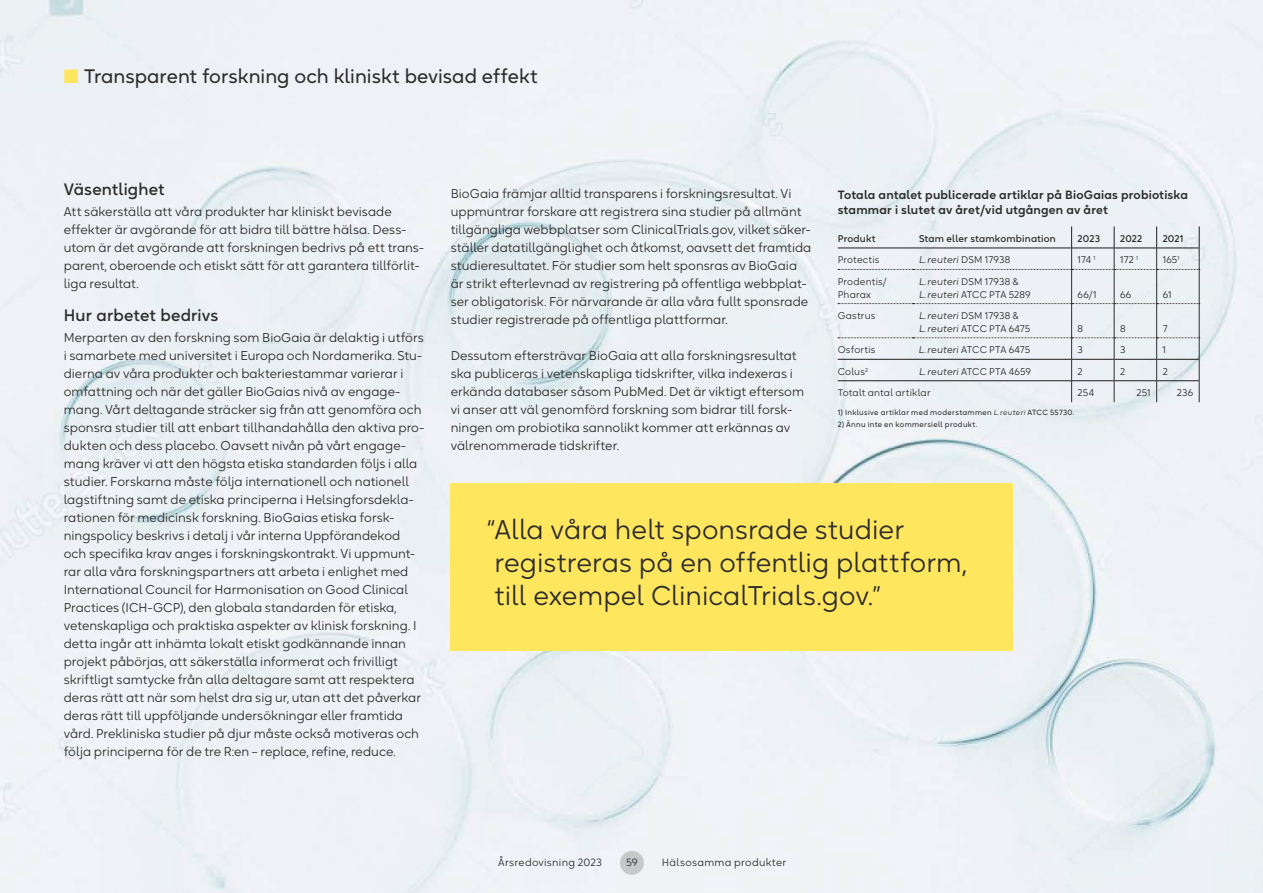
<style>
.page{position:relative;width:1263px;height:893px;background:#edf1f4}
.page>*{position:absolute;margin:0;border:0;box-sizing:border-box;transform-origin:0 0}
.t1{font:27px/33px "Oktah Neue Nr";color:#2e2d2c}
.t2{font:19.5px "Oktah Neue";color:#2e2d2c}
.t3{font:500 16.5px "Oktah Neue";letter-spacing:.01em;color:#2e2d2c}
.t4{font:12.75px/18px "Oktah Neue Nr";color:#2e2d2c}
.t5{font:600 12px/15px "Oktah Neue";letter-spacing:.015em;color:#2e2d2c}
.t6{font:10.5px "Oktah Neue Nr";letter-spacing:.03em;color:#2e2d2c}
.t7{font:9.75px/12.8px "Oktah Neue Nr";letter-spacing:.015em;color:#2e2d2c}
.t8{font:9.75px "Oktah Neue Nr It";letter-spacing:.015em;color:#2e2d2c}
.t9{font:500 9.75px "Oktah Neue";letter-spacing:.02em;color:#2e2d2c}
.t10{font:7.5px "Oktah Neue";letter-spacing:.045em;color:#2e2d2c}
.s1{color:#ffe65f}
.s2{font-family:"Oktah Neue Nr"}
.s3{font-family:"Oktah Neue Nr It"}
</style>
<div class="page">
<svg style="left:838px;top:303px;width:361px;height:1px"></svg>
<hr style="left:1071px;top:269px;width:1px;height:35px;background:#2e2d2c">
<hr style="left:1114px;top:269px;width:1px;height:35px;background:#2e2d2c">
<hr style="left:1156px;top:269px;width:1px;height:35px;background:#2e2d2c">
<hr style="left:1199px;top:269px;width:1px;height:35px;background:#2e2d2c">
<hr style="left:1071px;top:304px;width:1px;height:34px;background:#2e2d2c">
<hr style="left:1114px;top:304px;width:1px;height:34px;background:#2e2d2c">
<hr style="left:1156px;top:304px;width:1px;height:34px;background:#2e2d2c">
<hr style="left:1199px;top:304px;width:1px;height:34px;background:#2e2d2c">
<svg style="left:838px;top:338px;width:362px;height:64px"></svg>
<svg style="left:838px;top:226px;width:362px;height:44px;background:#e2e6e9"></svg>
<div style="left:451px;top:483px;width:562px;height:168px;background:#ffe65f"></div>
<div style="left:620px;top:851px;width:24px;height:24px;background:#c6c9c9;border-radius:50%"></div>
<h2 class="t2" style="left:64px;top:62px;width:476px"><span class="s1">■</span> Transparent forskning och kliniskt bevisad effekt</h2>
<p class="t3" style="left:64px;top:177px;width:102px">Väsentlighet</p>
<p class="t4" style="left:64px;top:202px;width:362px">Att säkerställa att våra produkter har kliniskt bevisade effekter är avgörande för att bidra till bättre hälsa. Dess&shy;utom är det avgörande att forskningen bedrivs på ett trans&shy;parent, oberoende och etiskt sätt för att garantera tillförlit&shy;liga resultat.</p>
<p class="t3" style="left:64px;top:303px;width:156px">Hur arbetet bedrivs</p>
<p class="t4" style="left:64px;top:328px;width:362px">Merparten av den forskning som BioGaia är delaktig i utförs i samarbete med universitet i Europa och Nordamerika. Stu&shy;dierna av våra produkter och bakteriestammar varierar i omfattning och när det gäller BioGaias nivå av engage&shy;mang. Vårt deltagande sträcker sig från att genomföra och sponsra studier till att enbart tillhandahålla den aktiva pro&shy;dukten och dess placebo. Oavsett nivån på vårt engage&shy;mang kräver vi att den högsta etiska standarden följs i alla studier. Forskarna måste följa internationell och nationell lagstiftning samt de etiska principerna i Helsingforsdekla&shy;rationen för medicinsk forskning. BioGaias etiska forsk&shy;ningspolicy beskrivs i detalj i vår interna Uppförandekod och specifika krav anges i forskningskontrakt. Vi uppmunt&shy;rar alla våra forskningspartners att arbeta i enlighet med International Council for Harmonisation on Good Clinical Practices (ICH-GCP), den globala standarden för etiska, vetenskapliga och praktiska aspekter av klinisk forskning. I detta ingår att inhämta lokalt etiskt godkännande innan projekt påbörjas, att säkerställa informerat och frivilligt skriftligt samtycke från alla deltagare samt att respektera deras rätt att när som helst dra sig ur, utan att det påverkar deras rätt till uppföljande undersökningar eller framtida vård. Prekliniska studier på djur måste också motiveras och följa principerna för de tre R:en – replace, refine, reduce.</p>
<p class="t4" style="left:451px;top:184px;width:362px">BioGaia främjar alltid transparens i forskningsresultat. Vi uppmuntrar forskare att registrera sina studier på allmänt tillgängliga webbplatser som ClinicalTrials.gov, vilket säker&shy;ställer datatillgänglighet och åtkomst, oavsett det framtida studieresultatet. För studier som helt sponsras av BioGaia är strikt efterlevnad av registrering på offentliga webbplat&shy;ser obligatorisk. För närvarande är alla våra fullt sponsrade studier registrerade på offentliga plattformar.</p>
<p class="t4" style="left:451px;top:346px;width:355px">Dessutom eftersträvar BioGaia att alla forskningsresultat ska publiceras i vetenskapliga tidskrifter, vilka indexeras i erkända databaser såsom PubMed. Det är viktigt eftersom vi anser att väl genomförd forskning som bidrar till forsk&shy;ningen om probiotika sannolikt kommer att erkännas av välrenommerade tidskrifter.</p>
<p class="t5" style="left:838px;top:186px;width:352px">Totala antalet publicerade artiklar på BioGaias probiotiska stammar i slutet av året/vid utgången av året</p>
<p class="t9" style="left:838px;top:231px;width:40px">Produkt</p>
<p class="t9" style="left:919px;top:231px;width:138px">Stam eller stamkombination</p>
<p class="t9" style="left:1077px;top:231px;width:24px">2023</p>
<p class="t9" style="left:1120px;top:231px;width:24px">2022</p>
<p class="t9" style="left:1163px;top:231px;width:22px">2021</p>
<p class="t7" style="left:838px;top:253px;width:43px">Protectis</p>
<p class="t8" style="left:919px;top:253px;width:93px">L. reuteri <span class="s2">DSM 17938</span></p>
<p class="t7" style="left:1077px;top:253px;width:19px">174 <sup>1</sup></p>
<p class="t7" style="left:1120px;top:253px;width:19px">172 <sup>1</sup></p>
<p class="t7" style="left:1163px;top:253px;width:18px">165<sup>1</sup></p>
<p class="t7" style="left:838px;top:275px;width:50px">Prodentis/<br>Pharax</p>
<p class="t8" style="left:919px;top:274px;width:101px">L. reuteri <span class="s2">DSM 17938 &amp;</span></p>
<p class="t7" style="left:919px;top:287px;width:113px"><span class="s3">L. reuteri</span> ATCC PTA 5289</p>
<p class="t7" style="left:1077px;top:287px;width:20px">66/1</p>
<p class="t7" style="left:1120px;top:287px;width:13px">66</p>
<p class="t7" style="left:1163px;top:287px;width:10px">61</p>
<p class="t7" style="left:838px;top:309px;width:39px">Gastrus</p>
<p class="t8" style="left:919px;top:309px;width:101px">L. reuteri <span class="s2">DSM 17938 &amp;</span></p>
<p class="t7" style="left:919px;top:321px;width:113px"><span class="s3">L. reuteri</span> ATCC PTA 6475</p>
<p class="t7" style="left:1077px;top:321px;width:7px">8</p>
<p class="t7" style="left:1120px;top:321px;width:7px">8</p>
<p class="t7" style="left:1163px;top:321px;width:6px">7</p>
<p class="t7" style="left:838px;top:343px;width:39px">Osfortis</p>
<p class="t7" style="left:919px;top:343px;width:113px"><span class="s3">L. reuteri</span> ATCC PTA 6475</p>
<p class="t7" style="left:1077px;top:343px;width:7px">3</p>
<p class="t7" style="left:1120px;top:343px;width:7px">3</p>
<p class="t7" style="left:1163px;top:343px;width:5px">1</p>
<p class="t7" style="left:838px;top:364px;width:32px">Colus<sup>2</sup></p>
<p class="t7" style="left:919px;top:364px;width:114px"><span class="s3">L. reuteri</span> ATCC PTA 4659</p>
<p class="t7" style="left:1077px;top:364px;width:6px">2</p>
<p class="t7" style="left:1120px;top:364px;width:6px">2</p>
<p class="t7" style="left:1163px;top:364px;width:6px">2</p>
<p class="t7" style="left:838px;top:386px;width:94px">Totalt antal artiklar</p>
<p class="t7" style="left:1077px;top:386px;width:18px">254</p>
<p class="t7" style="left:1136px;top:386px;width:16px">251</p>
<p class="t7" style="left:1177px;top:386px;width:18px">236</p>
<p class="t10" style="left:838px;top:407px;width:238px">1) Inklusive artiklar med moderstammen <span class="s3">L. reuteri</span> ATCC 55730.</p>
<p class="t10" style="left:838px;top:419px;width:141px">2) Ännu inte en kommersiell produkt.</p>
<h1 class="t1" style="left:487px;top:512px;width:481px">“Alla våra helt sponsrade studier registreras på en offentlig plattform, till exempel ClinicalTrials.gov.”</h1>
<p class="t6" style="left:498px;top:855px;width:105px">Årsredovisning 2023</p>
<p class="t6" style="left:626px;top:855px;width:13px">59</p>
<p class="t6" style="left:662px;top:855px;width:126px">Hälsosamma produkter</p>
</div>
